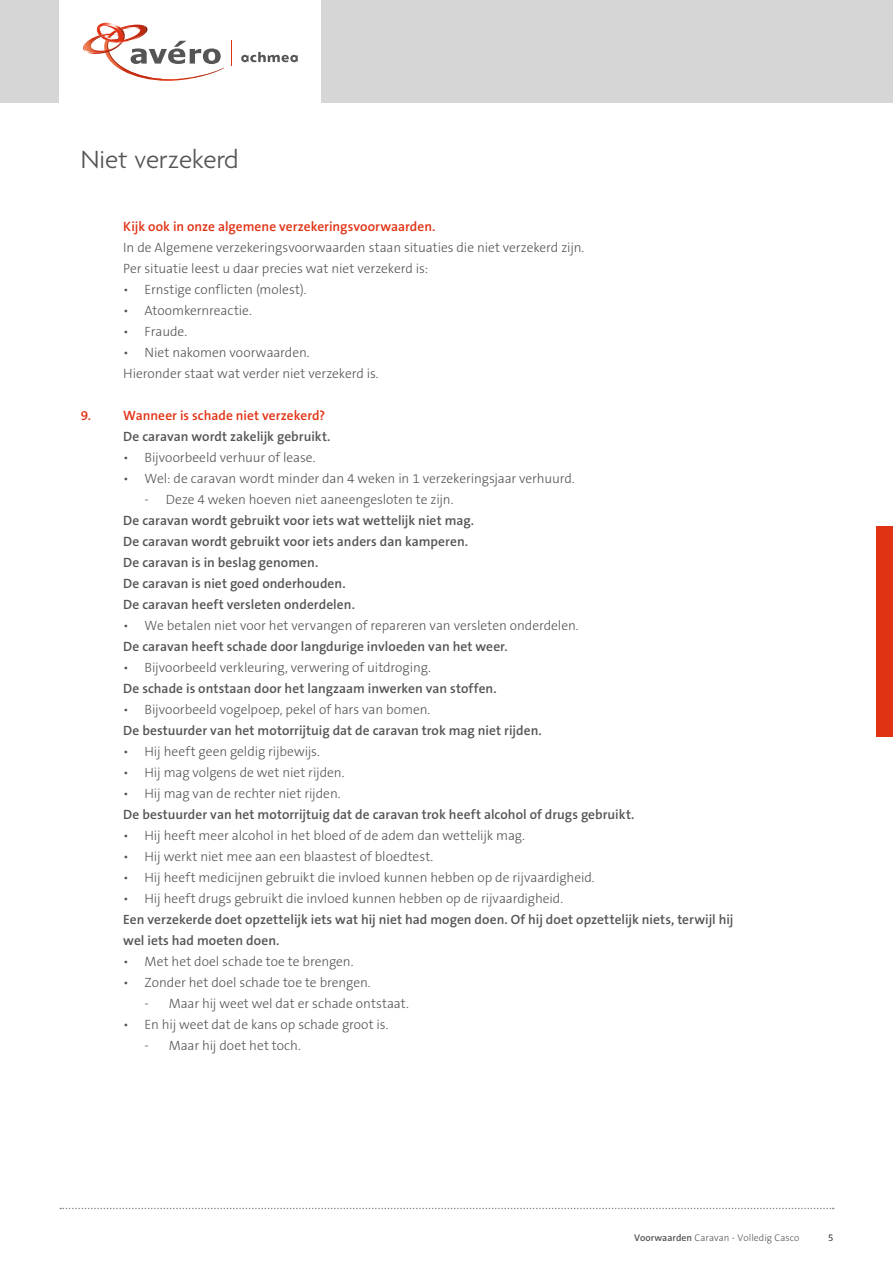
<style>
.page{position:relative;width:893px;height:1263px;background:#fff}
.page>*{position:absolute;margin:0;border:0;box-sizing:border-box;transform-origin:0 0}
.t1{font:300 27px "Agenda";color:#555}
.t2{font:300 13.5px/21px "The Sans B3";letter-spacing:-.005em;color:#555}
.t3{font:600 13.5px/21px "The Sans B6";letter-spacing:.005em;color:#555}
.t4{font:600 13.5px "The Sans B6";color:#e13214}
.t5{font:300 9.75px "The Sans B3";letter-spacing:.005em;color:#555}
.s1{font-family:"The Sans B6";font-weight:600}
</style>
<div class="page">
<div style="left:0;top:0;width:893px;height:103px;background:#d6d6d6"></div>
<div style="left:60px;top:0;width:261px;height:103px;background:#fff"></div>
<svg style="left:241px;top:52px;width:57px;height:10px"></svg>
<svg style="left:83px;top:22px;width:141px;height:59px"></svg>
<svg style="left:231px;top:41px;width:1px;height:25px"></svg>
<svg style="left:60px;top:1208px;width:774px;height:1px"></svg>
<div style="left:876px;top:526px;width:17px;height:211px;background:#e13214"></div>
<h1 class="t1" style="left:81px;top:145px;width:159px">Niet verzekerd</h1>
<p class="t4" style="left:123px;top:219px;width:314px">Kijk ook in onze algemene verzekeringsvoorwaarden.</p>
<p class="t2" style="left:123px;top:238px;width:463px">In de Algemene verzekeringsvoorwaarden staan situaties die niet verzekerd zijn.<br>Per situatie leest u daar precies wat niet verzekerd is:</p>
<p class="t2" style="left:123px;top:280px;width:185px">• Ernstige conflicten (molest).</p>
<p class="t2" style="left:123px;top:301px;width:130px">• Atoomkernreactie.</p>
<p class="t2" style="left:123px;top:322px;width:65px">• Fraude.</p>
<p class="t2" style="left:123px;top:343px;width:257px">• Niet nakomen voorwaarden.<br>Hieronder staat wat verder niet verzekerd is.</p>
<p class="t4" style="left:81px;top:408px;width:246px">9. Wanneer is schade niet verzekerd?</p>
<p class="t3" style="left:123px;top:427px;width:209px">De caravan wordt zakelijk gebruikt.</p>
<p class="t2" style="left:123px;top:448px;width:194px">• Bijvoorbeeld verhuur of lease.</p>
<p class="t2" style="left:123px;top:469px;width:453px">• Wel: de caravan wordt minder dan 4 weken in 1 verzekeringsjaar verhuurd.</p>
<p class="t2" style="left:145px;top:490px;width:310px">- Deze 4 weken hoeven niet aaneengesloten te zijn.</p>
<p class="t3" style="left:123px;top:511px;width:352px">De caravan wordt gebruikt voor iets wat wettelijk niet mag.<br>De caravan wordt gebruikt voor iets anders dan kamperen.<br>De caravan is in beslag genomen.<br>De caravan is niet goed onderhouden.<br>De caravan heeft versleten onderdelen.</p>
<p class="t2" style="left:123px;top:616px;width:457px">• We betalen niet voor het vervangen of repareren van versleten onderdelen.</p>
<p class="t3" style="left:123px;top:637px;width:386px">De caravan heeft schade door langdurige invloeden van het weer.</p>
<p class="t2" style="left:123px;top:658px;width:309px">• Bijvoorbeeld verkleuring, verwering of uitdroging.</p>
<p class="t3" style="left:123px;top:679px;width:375px">De schade is ontstaan door het langzaam inwerken van stoffen.</p>
<p class="t2" style="left:123px;top:700px;width:309px">• Bijvoorbeeld vogelpoep, pekel of hars van bomen.</p>
<p class="t3" style="left:123px;top:721px;width:420px">De bestuurder van het motorrijtuig dat de caravan trok mag niet rijden.</p>
<p class="t2" style="left:123px;top:742px;width:198px">• Hij heeft geen geldig rijbewijs.</p>
<p class="t2" style="left:123px;top:763px;width:223px">• Hij mag volgens de wet niet rijden.</p>
<p class="t2" style="left:123px;top:784px;width:219px">• Hij mag van de rechter niet rijden.</p>
<p class="t3" style="left:123px;top:805px;width:513px">De bestuurder van het motorrijtuig dat de caravan trok heeft alcohol of drugs gebruikt.</p>
<p class="t2" style="left:123px;top:826px;width:403px">• Hij heeft meer alcohol in het bloed of de adem dan wettelijk mag.</p>
<p class="t2" style="left:123px;top:847px;width:312px">• Hij werkt niet mee aan een blaastest of bloedtest.</p>
<p class="t2" style="left:123px;top:868px;width:473px">• Hij heeft medicijnen gebruikt die invloed kunnen hebben op de rijvaardigheid.</p>
<p class="t2" style="left:123px;top:889px;width:441px">• Hij heeft drugs gebruikt die invloed kunnen hebben op de rijvaardigheid.</p>
<p class="t3" style="left:123px;top:910px;width:612px">Een verzekerde doet opzettelijk iets wat hij niet had mogen doen. Of hij doet opzettelijk niets, terwijl hij wel iets had moeten doen.</p>
<p class="t2" style="left:123px;top:952px;width:232px">• Met het doel schade toe te brengen.</p>
<p class="t2" style="left:123px;top:973px;width:249px">• Zonder het doel schade toe te brengen.</p>
<p class="t2" style="left:145px;top:994px;width:266px">- Maar hij weet wel dat er schade ontstaat.</p>
<p class="t2" style="left:123px;top:1015px;width:267px">• En hij weet dat de kans op schade groot is.</p>
<p class="t2" style="left:145px;top:1036px;width:158px">- Maar hij doet het toch.</p>
<p class="t5" style="left:634px;top:1233px;width:167px"><span class="s1">Voorwaarden</span> Caravan - Volledig Casco</p>
<p class="t5" style="left:828px;top:1233px;width:7px">5</p>
</div>
